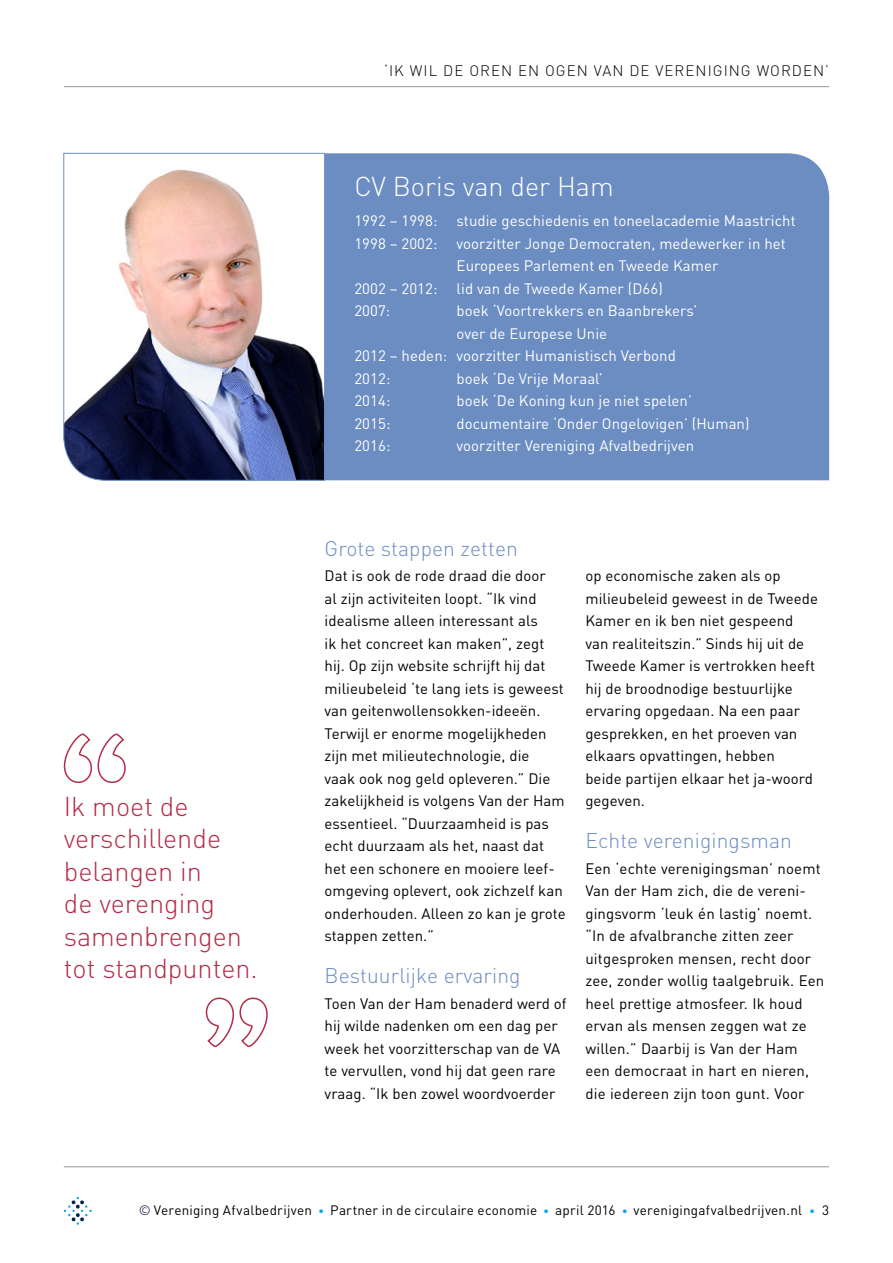
<style>
.page{position:relative;width:893px;height:1263px;background:#fff}
.page>*{position:absolute;margin:0;border:0;box-sizing:border-box;transform-origin:0 0}
.t1{font:300 27px/32.4px "DIN";color:#b22d4a}
.t2{font:300 27px "DIN";color:#fff}
.t3{font:300 21px "DIN";letter-spacing:.005em;color:#6c8dc2}
.t4{font:15px/22.5px "DIN";letter-spacing:.005em;color:#000}
.t5{font:15px/22.5px "DIN";letter-spacing:.005em;color:#fff}
.t6{font:300 15px "DIN";letter-spacing:.07em;color:#000}
.t7{font:13.5px "DIN";letter-spacing:.015em;color:#000}
.s1{font-weight:300;color:#000b43}
.s2{font-weight:300;font-size:11.25px;color:#00a6eb}
</style>
<div class="page">
<hr style="left:64px;top:1166px;width:765px;height:1px;background:#98989c">
<svg style="left:64px;top:1197px;width:28px;height:28px"></svg>
<hr style="left:64px;top:86px;width:765px;height:1px;background:#98989c">
<div style="left:325px;top:153px;width:504px;height:327px;background:#6c8dc2"></div>
<svg style="left:63px;top:153px;width:262px;height:328px"></svg>
<svg style="left:63px;top:733px;width:63px;height:51px"></svg>
<svg style="left:205px;top:997px;width:63px;height:51px"></svg>
<p class="t6" style="left:384px;top:61px;width:447px">‘IK WIL DE OREN EN OGEN VAN DE VERENIGING WORDEN’</p>
<h1 class="t1" style="left:64px;top:790px;width:195px">Ik moet de verschillende belangen in<br>de verenging samenbrengen tot standpunten.</h1>
<h1 class="t2" style="left:354px;top:170px;width:261px">CV Boris van der Ham</h1>
<p class="t5" style="left:354px;top:209px;width:85px">1992 – 1998:</p>
<p class="t5" style="left:457px;top:209px;width:341px">studie geschiedenis en toneelacademie Maastricht</p>
<p class="t5" style="left:354px;top:232px;width:85px">1998 – 2002:</p>
<p class="t5" style="left:457px;top:232px;width:331px">voorzitter Jonge Democraten, medewerker in het<br>Europees Parlement en Tweede Kamer</p>
<p class="t5" style="left:354px;top:277px;width:85px">2002 – 2012:</p>
<p class="t5" style="left:457px;top:277px;width:208px">lid van de Tweede Kamer (D66)</p>
<p class="t5" style="left:354px;top:299px;width:38px">2007:</p>
<p class="t5" style="left:457px;top:299px;width:242px">boek ‘Voortrekkers en Baanbrekers’</p>
<p class="t5" style="left:457px;top:322px;width:152px">over de Europese Unie</p>
<p class="t5" style="left:354px;top:344px;width:323px">2012 – heden: voorzitter Humanistisch Verbond</p>
<p class="t5" style="left:354px;top:367px;width:38px">2012:</p>
<p class="t5" style="left:457px;top:367px;width:148px">boek ‘De Vrije Moraal’</p>
<p class="t5" style="left:354px;top:389px;width:38px">2014:</p>
<p class="t5" style="left:457px;top:389px;width:237px">boek ‘De Koning kun je niet spelen’</p>
<p class="t5" style="left:354px;top:412px;width:38px">2015:</p>
<p class="t5" style="left:457px;top:412px;width:294px">documentaire ‘Onder Ongelovigen’ (Human)</p>
<p class="t5" style="left:354px;top:434px;width:38px">2016:</p>
<p class="t5" style="left:457px;top:434px;width:239px">voorzitter Vereniging Afvalbedrijven</p>
<h2 class="t3" style="left:325px;top:535px;width:195px">Grote stappen zetten</h2>
<p class="t4" style="left:325px;top:564px;width:243px">Dat is ook de rode draad die door<br>al zijn activiteiten loopt. “Ik vind idealisme alleen interessant als<br>ik het concreet kan maken”, zegt hij. Op zijn website schrijft hij dat milieubeleid ‘te lang iets is geweest van geitenwollensokken-ideeën.<br>Terwijl er enorme mogelijkheden zijn met milieutechnologie, die<br>vaak ook nog geld opleveren.” Die zakelijkheid is volgens Van der Ham essentieel. “Duurzaamheid is pas echt duurzaam als het, naast dat het een schonere en mooiere leef&shy;omgeving oplevert, ook zichzelf kan onderhouden. Alleen zo kan je grote stappen zetten.”</p>
<h2 class="t3" style="left:325px;top:963px;width:198px">Bestuurlijke ervaring</h2>
<p class="t4" style="left:325px;top:992px;width:244px">Toen Van der Ham benaderd werd of hij wilde nadenken om een dag per week het voorzitterschap van de VA te vervullen, vond hij dat geen rare vraag. “Ik ben zowel woordvoerder</p>
<p class="t4" style="left:585px;top:564px;width:234px">op economische zaken als op milieubeleid geweest in de Tweede<br>Kamer en ik ben niet gespeend van realiteitszin.” Sinds hij uit de<br>Tweede Kamer is vertrokken heeft hij de broodnodige bestuurlijke ervaring opgedaan. Na een paar gesprekken, en het proeven van elkaars opvattingen, hebben<br>beide partijen elkaar het ja-woord gegeven.</p>
<h2 class="t3" style="left:585px;top:828px;width:208px">Echte verenigingsman</h2>
<p class="t4" style="left:585px;top:857px;width:240px">Een ‘echte verenigingsman’ noemt<br>Van der Ham zich, die de vereni&shy;gingsvorm ‘leuk én lastig’ noemt. “In de afvalbranche zitten zeer uitgesproken mensen, recht door zee, zonder wollig taalgebruik. Een heel prettige atmosfeer. Ik houd ervan als mensen zeggen wat ze willen.” Daarbij is Van der Ham een democraat in hart en nieren, die iedereen zijn toon gunt. Voor</p>
<p class="t7" style="left:139px;top:1202px;width:692px"><span class="s1">©</span> Vereniging Afvalbedrijven <span class="s2">•</span> Partner in de circulaire economie <span class="s2">•</span> april 2016 <span class="s2">•</span> verenigingafvalbedrijven.nl <span class="s2">•</span> 3</p>
</div>
